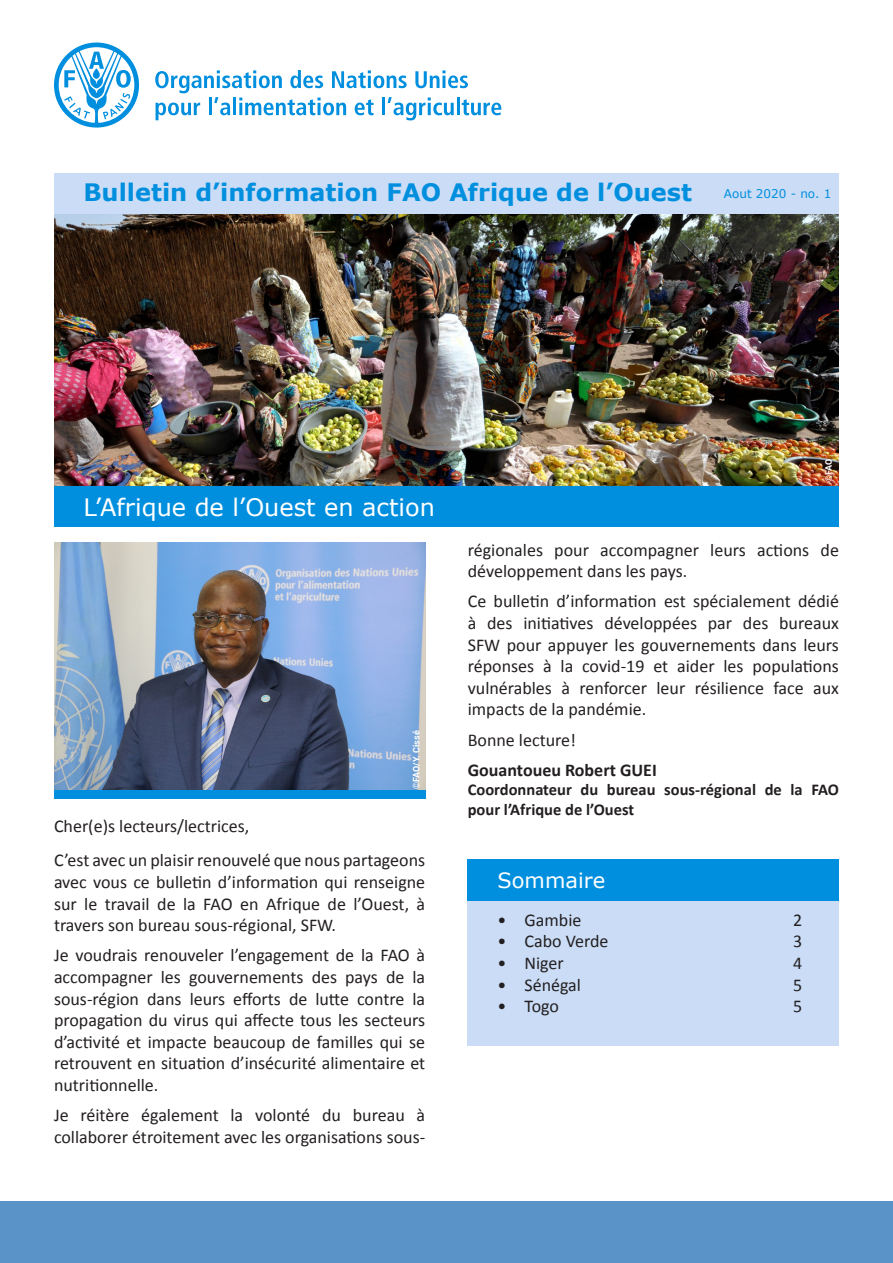
<style>
.page{position:relative;width:893px;height:1263px;background:#fff}
.page>*{position:absolute;margin:0;border:0;box-sizing:border-box;transform-origin:0 0}
.t1{font:700 24px "Verdana";color:#008fde}
.t2{font:24px "Verdana";color:#fff}
.t3{font:21px "Verdana";color:#fff}
.Section_body{font:18px/21.6px "Calibri";color:#231f20;text-align:justify}
.Section_body-2{font:700 18px "Calibri";color:#231f20}
.Section_body-3{font:700 16.5px/19.8px "Calibri";color:#231f20}
.t4{font:12px "Verdana";color:#008fde}
.photo_credits{font:700 9px "Roboto";letter-spacing:-.005em;color:#fff}
</style>
<div class="page">
<div style="left:0;top:1201px;width:893px;height:62px;background:#5993c7"></div>
<svg style="left:54px;top:43px;width:85px;height:85px"></svg>
<svg style="left:155px;top:70px;width:346px;height:50px"></svg>
<div style="left:54px;top:173px;width:785px;height:41px;background:#cadcf6"></div>
<div style="left:54px;top:486px;width:785px;height:41px;background:#008fde"></div>
<div style="left:468px;top:860px;width:371px;height:41px;background:#008fde"></div>
<div style="left:468px;top:901px;width:371px;height:144px;background:#cadcf6"></div>
<img style="left:54px;top:214px;width:785px;height:272px">
<div style="left:54px;top:789px;width:371px;height:10px;background:#008fde"></div>
<img style="left:54px;top:542px;width:371px;height:248px">
<p class="t1" style="left:83px;top:177px;width:610px">Bulletin d’information FAO Afrique de l’Ouest</p>
<p class="t4" style="left:724px;top:186px;width:109px">Aout 2020 - no. 1</p>
<p class="t2" style="left:83px;top:491px;width:353px">L’Afrique de l’Ouest en action</p>
<p class="photo_credits" style="left:822px;top:482px;width:25px;rotate:-90deg">©FAO</p>
<p class="photo_credits" style="left:410px;top:789px;width:60px;rotate:-90deg">©FAO/Y. Cissé</p>
<p class="Section_body" style="left:54px;top:814px;width:197px">Cher(e)s lecteurs/lectrices,</p>
<p class="Section_body" style="left:54px;top:849px;width:373px">C’est avec un plaisir renouvelé que nous partageons avec vous ce bulletin d’information qui renseigne sur le travail de la FAO en Afrique de l’Ouest, à travers son bureau sous-régional, SFW.</p>
<p class="Section_body" style="left:54px;top:944px;width:373px">Je voudrais renouveler l’engagement de la FAO à accompagner les gouvernements des pays de la sous-région dans leurs efforts de lutte contre la propagation du virus qui affecte tous les secteurs d’activité et impacte beaucoup de familles qui se retrouvent en situation d’insécurité alimentaire et nutritionnelle.</p>
<p class="Section_body" style="left:54px;top:1103px;width:373px">Je réitère également la volonté du bureau à collaborer étroitement avec les organisations sous-</p>
<p class="Section_body" style="left:468px;top:538px;width:373px">régionales pour accompagner leurs actions de développement dans les pays.</p>
<p class="Section_body" style="left:468px;top:590px;width:373px">Ce bulletin d’information est spécialement dédié à des initiatives développées par des bureaux SFW pour appuyer les gouvernements dans leurs réponses à la covid-19 et aider les populations vulnérables à renforcer leur résilience face aux impacts de la pandémie.</p>
<p class="Section_body" style="left:468px;top:728px;width:110px">Bonne lecture!</p>
<p class="Section_body-2" style="left:468px;top:757px;width:191px">Gouantoueu Robert GUEI</p>
<p class="Section_body-3" style="left:468px;top:779px;width:373px">Coordonnateur du bureau sous-régional de la FAO pour l’Afrique de l’Ouest</p>
<p class="t3" style="left:497px;top:867px;width:109px">Sommaire</p>
<p class="Section_body" style="left:497px;top:908px;width:85px">• Gambie</p>
<p class="Section_body" style="left:497px;top:930px;width:112px">• Cabo Verde</p>
<p class="Section_body" style="left:497px;top:951px;width:68px">• Niger</p>
<p class="Section_body" style="left:497px;top:973px;width:85px">• Sénégal</p>
<p class="Section_body" style="left:497px;top:995px;width:63px">• Togo</p>
<p class="Section_body" style="left:793px;top:908px;width:11px">2</p>
<p class="Section_body" style="left:793px;top:930px;width:11px">3</p>
<p class="Section_body" style="left:793px;top:951px;width:11px">4</p>
<p class="Section_body" style="left:793px;top:973px;width:11px">5</p>
<p class="Section_body" style="left:793px;top:995px;width:11px">5</p>
</div>
